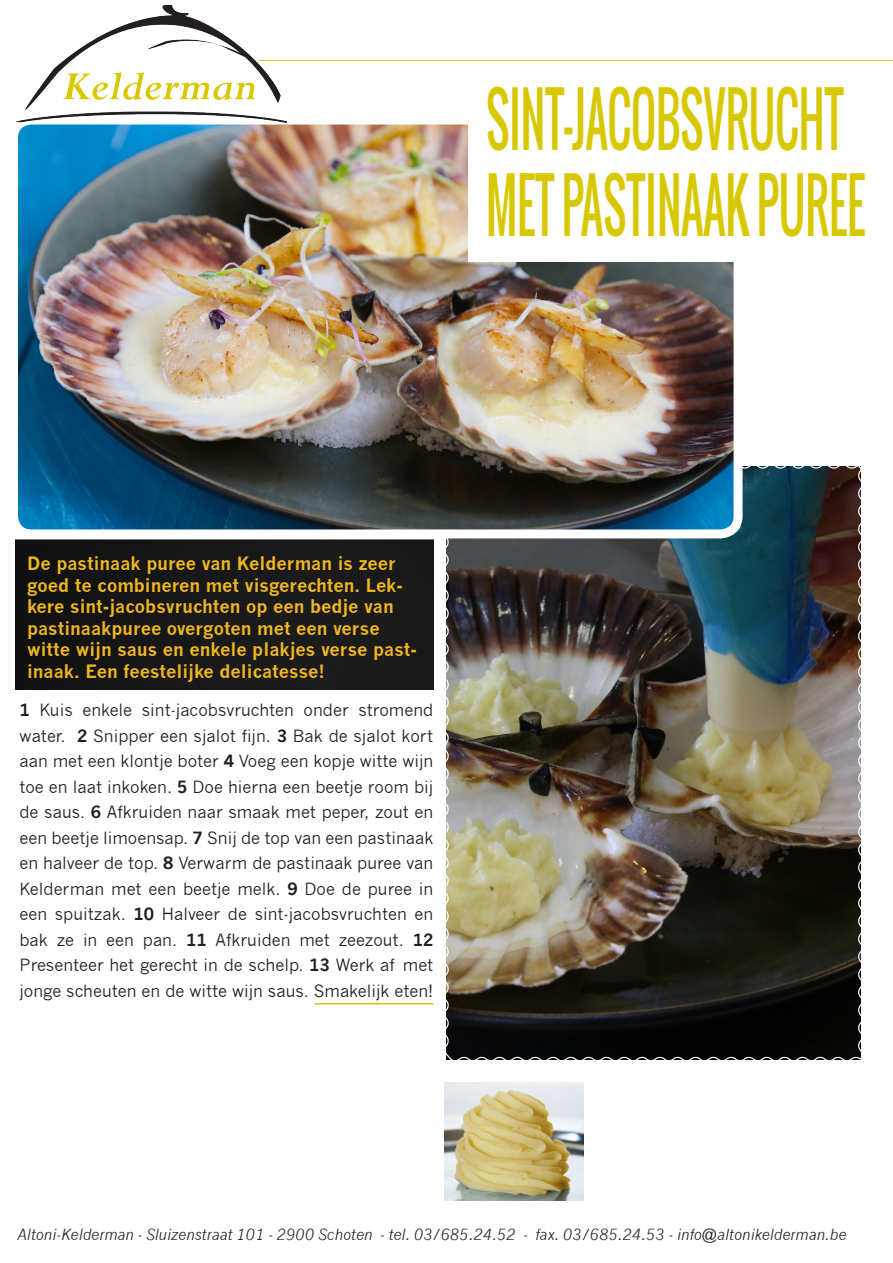
<style>
.page{position:relative;width:893px;height:1263px;background:#fff}
.page>*{position:absolute;margin:0;border:0;box-sizing:border-box;transform-origin:0 0}
.t1{font:71.7px "Oswald";color:#d8c800;scale:.61 1}
.t2{font:700 18px/21.6px "News Gothic";color:#efb621}
.t3{font:16.5px/25.5px "News Gothic";color:#231f20;text-align:justify}
.t4{font:italic 15px "News Gothic";color:#231f20}
.s1{font-weight:700}
</style>
<div class="page">
<img style="left:446px;top:466px;width:415px;height:594px">
<img style="left:19px;top:126px;width:719px;height:408px">
<div style="left:9px;top:116px;width:733px;height:422px;border:9px solid #fff;border-radius:18px"></div>
<div style="left:468px;top:54px;width:425px;height:207px;background:#fff"></div>
<hr style="left:315px;top:1003px;width:118px;height:1px;background:#d8c800">
<img style="left:9px;top:4px;width:284px;height:154px">
<img style="left:444px;top:1083px;width:140px;height:117px">
<hr style="left:260px;top:60px;width:633px;height:1px;background:#d8c800">
<div style="left:15px;top:540px;width:418px;height:150px;background:#181818"></div>
<p class="t1" style="left:486px;top:66px;width:588px">SINT-JACOBSVRUCHT</p>
<p class="t1" style="left:486px;top:151px;width:624px">MET PASTINAAK PUREE</p>
<p class="t2" style="left:27px;top:552px;width:391px">De pastinaak puree van Kelderman is zeer goed te combineren met visgerechten. Lek&shy;kere sint-jacobsvruchten op een bedje van pastinaakpuree overgoten met een verse witte wijn saus en enkele plakjes verse past&shy;inaak. Een feestelijke delicatesse!</p>
<p class="t3" style="left:20px;top:698px;width:415px"><span class="s1">1</span> Kuis enkele sint-jacobsvruchten onder stromend water. <span class="s1">2</span> Snipper een sjalot fijn. <span class="s1">3</span> Bak de sjalot kort aan met een klontje boter <span class="s1">4</span> Voeg een kopje witte wijn toe en laat inkoken. <span class="s1">5</span> Doe hierna een beetje room bij de saus. <span class="s1">6</span> Afkruiden naar smaak met peper, zout en een beetje limoensap. <span class="s1">7</span> Snij de top van een pastinaak en halveer de top. <span class="s1">8</span> Verwarm de pastinaak puree van Kelderman met een beetje melk. <span class="s1">9</span> Doe de puree in een spuitzak. <span class="s1">10</span> Halveer de sint-jacobsvruchten en bak ze in een pan. <span class="s1">11</span> Afkruiden met zeezout. <span class="s1">12<br></span>Presenteer het gerecht in de schelp. <span class="s1">13</span> Werk af met jonge scheuten en de witte wijn saus. Smakelijk eten!</p>
<p class="t4" style="left:17px;top:1225px;width:831px">Altoni-Kelderman - Sluizenstraat 101 - 2900 Schoten - tel. 03/685.24.52 - fax. 03/685.24.53 - info@altonikelderman.be</p>
</div>
